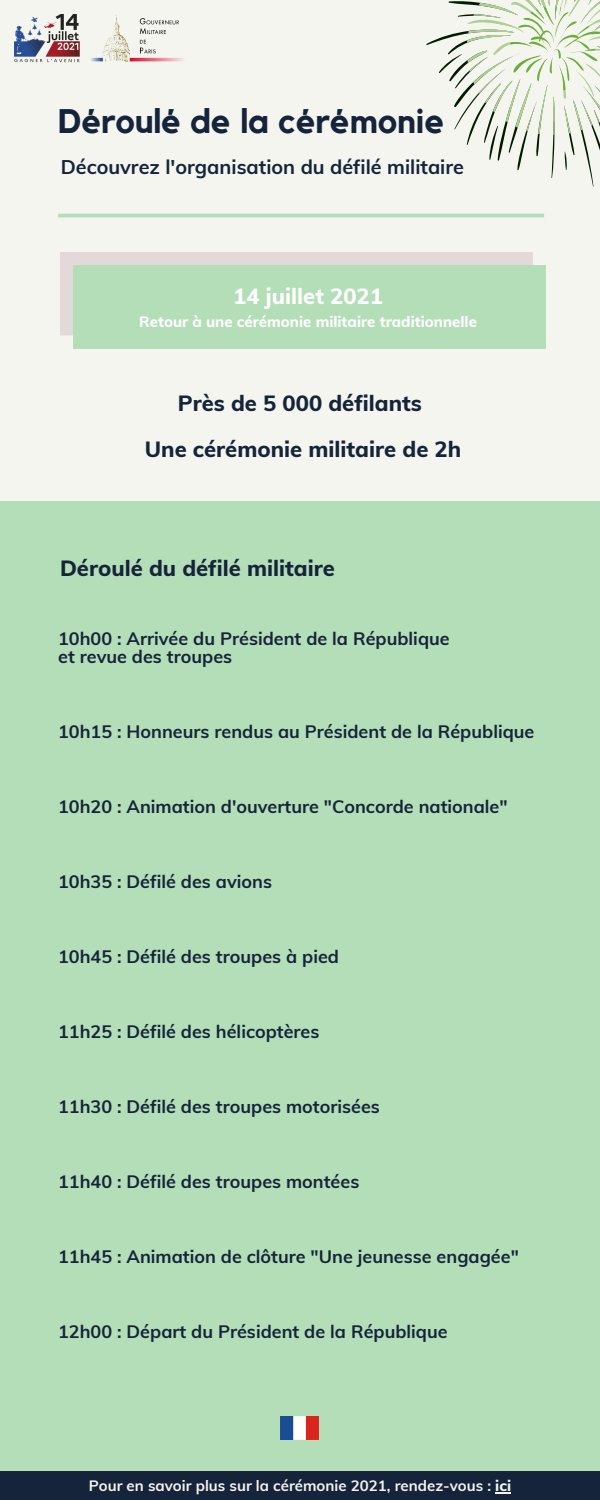
<style>
.page{position:relative;width:600px;height:1500px;background:#f5f5ef}
.page>*{position:absolute;margin:0;border:0;box-sizing:border-box;transform-origin:0 0}
.t1{font:700 34px "Kollektif";color:#15243a}
.t2{font:800 22px "Muli";color:#15243a}
.t3{font:800 22px "Muli";color:#fff}
.t4{font:700 19.8px "Muli";color:#15243a}
.t5{font:700 18px "Muli";color:#15243a}
.t6{font:700 15px "Muli";color:#f5f5ef}
.t7{font:800 15px "Muli";color:#fff}
.s1{font-weight:800}
</style>
<div class="page">
<div style="left:0;top:502px;width:600px;height:998px;background:#b4deb8"></div>
<div style="left:0;top:1472px;width:600px;height:28px;background:#15243a"></div>
<hr style="left:58px;top:214px;width:486px;height:3px;background:#b4deb8">
<div style="left:60px;top:252px;width:473px;height:83px;background:#e4d9d9"></div>
<div style="left:73px;top:265px;width:473px;height:84px;background:#b4deb8"></div>
<svg style="left:426px;top:0;width:174px;height:187px"></svg>
<img style="left:281px;top:1417px;width:38px;height:23px">
<svg style="left:495px;top:1492px;width:16px;height:1px"></svg>
<img style="left:91px;top:15px;width:92px;height:47px">
<img style="left:15px;top:15px;width:65px;height:48px">
<p class="t1" style="left:58px;top:106px;width:388px">Déroulé de la cérémonie</p>
<p class="t4" style="left:61px;top:154px;width:405px">Découvrez l'organisation du défilé militaire</p>
<p class="t3" style="left:233px;top:282px;width:151px">14 juillet 2021</p>
<p class="t7" style="left:139px;top:312px;width:339px">Retour à une cérémonie militaire traditionnelle</p>
<p class="t2" style="left:178px;top:389px;width:246px">Près de 5 000 défilants</p>
<p class="t2" style="left:145px;top:435px;width:318px">Une cérémonie militaire de 2h</p>
<p class="t2" style="left:60px;top:554px;width:276px">Déroulé du défilé militaire</p>
<p class="t5" style="left:58px;top:627px;width:393px">10h00 : Arrivée du Président de la République</p>
<p class="t5" style="left:58px;top:645px;width:176px">et revue des troupes</p>
<p class="t5" style="left:58px;top:720px;width:478px">10h15 : Honneurs rendus au Président de la République</p>
<p class="t5" style="left:58px;top:795px;width:451px">10h20 : Animation d'ouverture "Concorde nationale"</p>
<p class="t5" style="left:58px;top:870px;width:215px">10h35 : Défilé des avions</p>
<p class="t5" style="left:58px;top:945px;width:282px">10h45 : Défilé des troupes à pied</p>
<p class="t5" style="left:58px;top:1020px;width:263px">11h25 : Défilé des hélicoptères</p>
<p class="t5" style="left:58px;top:1095px;width:323px">11h30 : Défilé des troupes motorisées</p>
<p class="t5" style="left:58px;top:1170px;width:303px">11h40 : Défilé des troupes montées</p>
<p class="t5" style="left:58px;top:1245px;width:462px">11h45 : Animation de clôture "Une jeunesse engagée"</p>
<p class="t5" style="left:58px;top:1320px;width:391px">12h00 : Départ du Président de la République</p>
<p class="t6" style="left:89px;top:1476px;width:424px">Pour en savoir plus sur la cérémonie 2021, rendez-vous : <span class="s1">ici</span></p>
</div>
